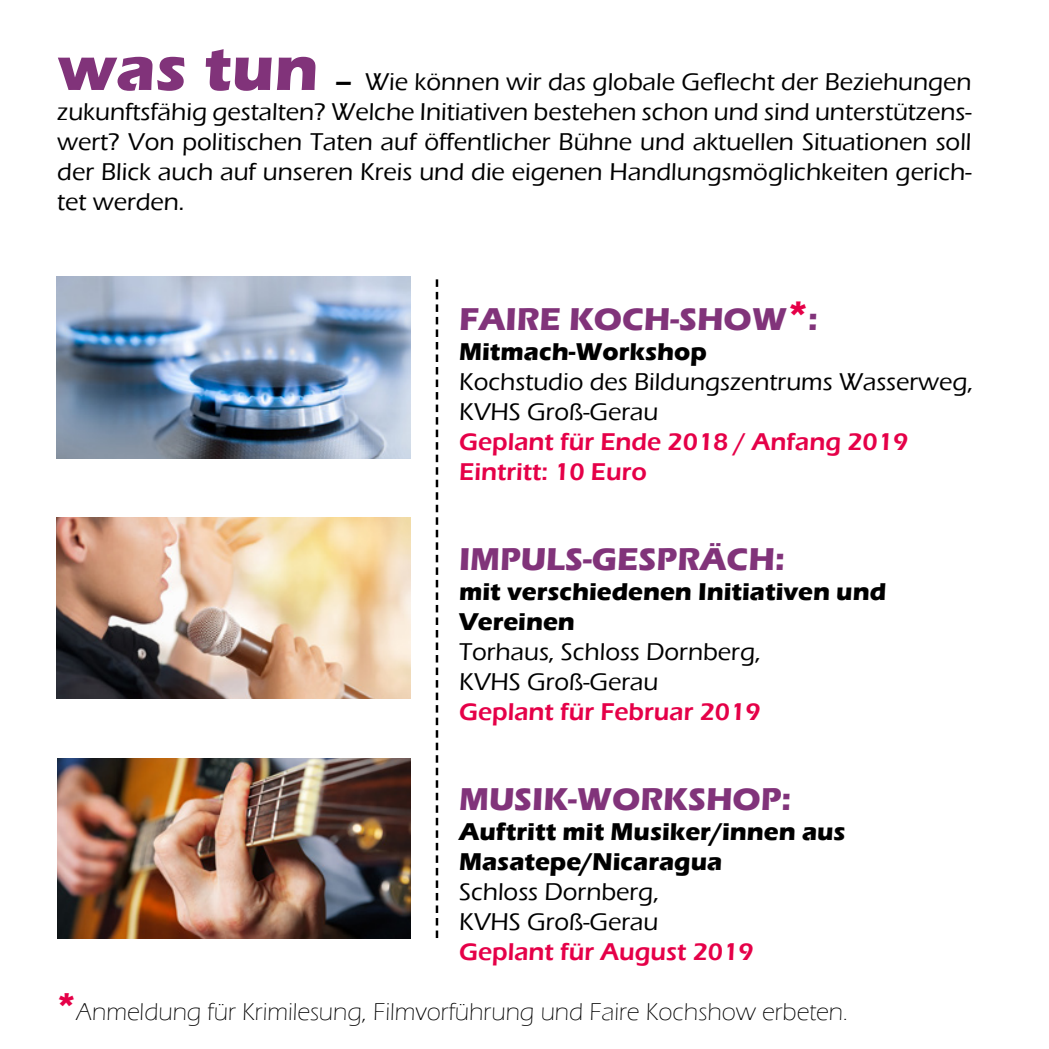
<style>
.page{position:relative;width:1049px;height:1049px;background:#fff}
.page>*{position:absolute;margin:0;border:0;box-sizing:border-box;transform-origin:0 0}
.t1{font:700 65px "Eras ITC";color:#81337a}
.t2{font:700 32.5px "Eras ITC";color:#81337a}
.t3{font:500 25px/30px "Eras ITC";color:#000}
.t4{font:700 25px/30px "Eras ITC";color:#000}
.t5{font:600 25px/30px "Eras ITC";color:#e50048}
.t6{font:300 25px "Eras ITC";color:#000}
.s1{font-weight:700}
.s2{font-size:42.5px;color:#e50048}
.s3{font-weight:700;font-size:40px;color:#e50048}
</style>
<div class="page">
<img style="left:56px;top:277px;width:354px;height:181px">
<img style="left:56px;top:517px;width:354px;height:181px">
<img style="left:57px;top:758px;width:353px;height:180px">
<svg style="left:436px;top:279px;width:2px;height:659px"></svg>
<h1 class="t1" style="left:57px;top:31px;width:263px">was tun</h1>
<p class="t3" style="left:57px;top:67px;width:916px;text-align:justify;text-indent:278px"><span class="s1">–</span> Wie können wir das globale Geflecht der Beziehungen zukunftsfähig gestalten? Welche Initiativen bestehen schon und sind unterstützens&shy;wert? Von politischen Taten auf öffentlicher Bühne und aktuellen Situationen soll der Blick auch auf unseren Kreis und die eigenen Handlungsmöglichkeiten gerich&shy;tet werden.</p>
<h2 class="t2" style="left:459px;top:300px;width:360px">FAIRE KOCH-SHOW<span class="s2">*</span>:</h2>
<p class="t4" style="left:459px;top:337px;width:249px">Mitmach-Workshop</p>
<p class="t3" style="left:459px;top:367px;width:515px">Kochstudio des Bildungszentrums Wasserweg,<br>KVHS Groß-Gerau</p>
<p class="t5" style="left:459px;top:427px;width:451px">Geplant für Ende 2018 / Anfang 2019<br>Eintritt: 10 Euro</p>
<h2 class="t2" style="left:459px;top:540px;width:327px">IMPULS-GESPRÄCH:</h2>
<p class="t4" style="left:459px;top:577px;width:429px">mit verschiedenen Initiativen und<br>Vereinen</p>
<p class="t3" style="left:459px;top:637px;width:303px">Torhaus, Schloss Dornberg,<br>KVHS Groß-Gerau</p>
<p class="t5" style="left:459px;top:697px;width:303px">Geplant für Februar 2019</p>
<h2 class="t2" style="left:459px;top:780px;width:333px">MUSIK-WORKSHOP:</h2>
<p class="t4" style="left:459px;top:817px;width:388px">Auftritt mit Musiker/innen aus<br>Masatepe/Nicaragua</p>
<p class="t3" style="left:459px;top:877px;width:201px">Schloss Dornberg,<br>KVHS Groß-Gerau</p>
<p class="t5" style="left:459px;top:937px;width:296px">Geplant für August 2019</p>
<p class="t6" style="left:56px;top:998px;width:793px"><span class="s3">*</span>Anmeldung für Krimilesung, Filmvorführung und Faire Kochshow erbeten.</p>
</div>
